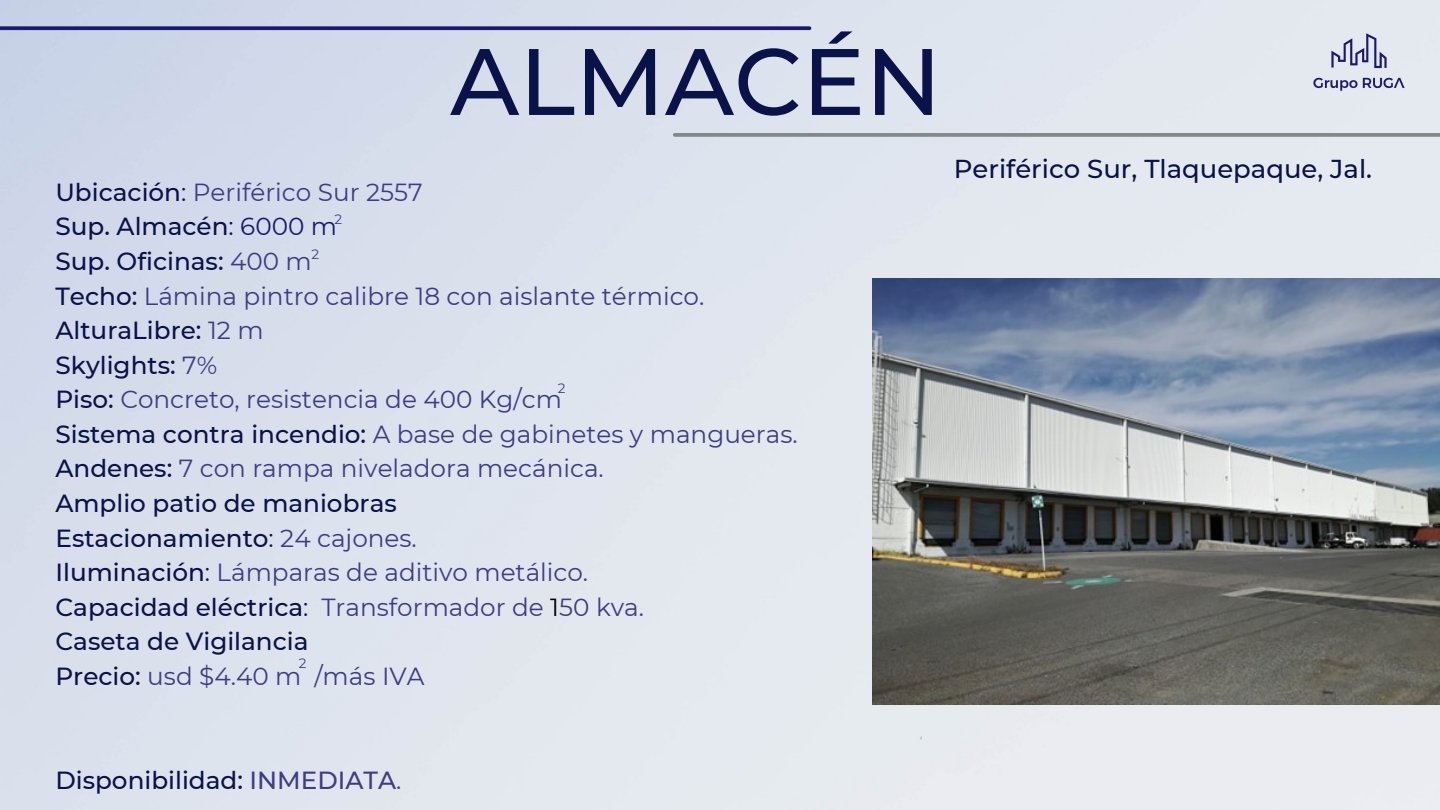
<style>
.page{position:relative;width:1440px;height:810px;background:#fff}
.page>*{position:absolute;margin:0;border:0;box-sizing:border-box;transform-origin:0 0}
.t1{font:500 94.2px "Montserrat";color:#0a1349}
.t2{font:500 25.9px "Montserrat";color:#0a1349}
.t3{font:24.7px "Montserrat";color:#3d3d86}
.t4{font:500 24.7px "Montserrat";color:#0a1349}
.t5{font:13.6px "Montserrat";color:#3d3d86}
.s1{font-weight:500;color:#0a1349}
.s2{color:#0a1349}
.s3{font-weight:400}
.s4{font-weight:400;color:#191970}
.s5{font-weight:400;color:#3d3d86}
.s6{color:#000}
.s7{color:#3d3d86}
</style>
<div class="page">
<img style="left:0;top:0;width:1440px;height:810px">
<svg style="left:0;top:26px;width:810px;height:4px;background:#282879"></svg>
<svg style="left:675px;top:133px;width:765px;height:4px;background:#888d8f"></svg>
<img style="left:1312px;top:30px;width:94px;height:63px">
<img style="left:872px;top:279px;width:568px;height:426px">
<p class="t1" style="left:450px;top:24px;width:493px">ALMACÉN</p>
<p class="t3" style="left:55px;top:177px;width:369px"><span class="s1">Ubicación</span><span class="s2">:</span> Periférico Sur 2557</p>
<p class="t4" style="left:55px;top:212px;width:283px">Sup. Almacén<span class="s3">:</span> <span class="s4">6000 m</span></p>
<p class="t4" style="left:55px;top:246px;width:258px">Sup. Oficinas: <span class="s5">400 m</span></p>
<p class="t3" style="left:55px;top:281px;width:650px"><span class="s1">Techo:</span> Lámina pintro calibre 18 con aislante térmico.</p>
<p class="t4" style="left:55px;top:315px;width:210px">AlturaLibre: <span class="s5">12 m</span></p>
<p class="t4" style="left:55px;top:350px;width:163px">Skylights: <span class="s5">7%</span></p>
<p class="t3" style="left:55px;top:384px;width:508px"><span class="s1">Piso:</span> Concreto, resistencia de 400 Kg/cm</p>
<p class="t3" style="left:55px;top:419px;width:744px"><span class="s1">Sistema contra incendio:</span> A base de gabinetes y mangueras.</p>
<p class="t3" style="left:55px;top:454px;width:550px"><span class="s1">Andenes:</span> 7 con rampa niveladora mecánica.</p>
<p class="t4" style="left:55px;top:488px;width:343px">Amplio patio de maniobras</p>
<p class="t4" style="left:55px;top:523px;width:363px">Estacionamiento<span class="s3">:</span> <span class="s5">24 cajones.</span></p>
<p class="t3" style="left:55px;top:557px;width:534px"><span class="s1">Iluminación</span><span class="s2">:</span> Lámparas de aditivo metálico.</p>
<p class="t3" style="left:55px;top:592px;width:590px"><span class="s1">Capacidad eléctrica</span><span class="s2">:</span> Transformador de <span class="s6">1</span>50 kva.</p>
<p class="t4" style="left:55px;top:626px;width:255px">Caseta de Vigilancia</p>
<p class="t3" style="left:55px;top:661px;width:371px"><span class="s1">Precio:</span> usd $4.40 m /más IVA</p>
<p class="t5" style="left:335px;top:211px;width:9px">2</p>
<p class="t5" style="left:312px;top:246px;width:9px">2</p>
<p class="t5" style="left:558px;top:380px;width:9px">2</p>
<p class="t5" style="left:299px;top:655px;width:9px">2</p>
<p class="t2" style="left:954px;top:153px;width:420px">Periférico Sur, Tlaquepaque, Jal.</p>
<p class="t4" style="left:55px;top:765px;width:347px">Disponibilidad: <span class="s7">INMEDIATA</span><span class="s5">.</span></p>
</div>
